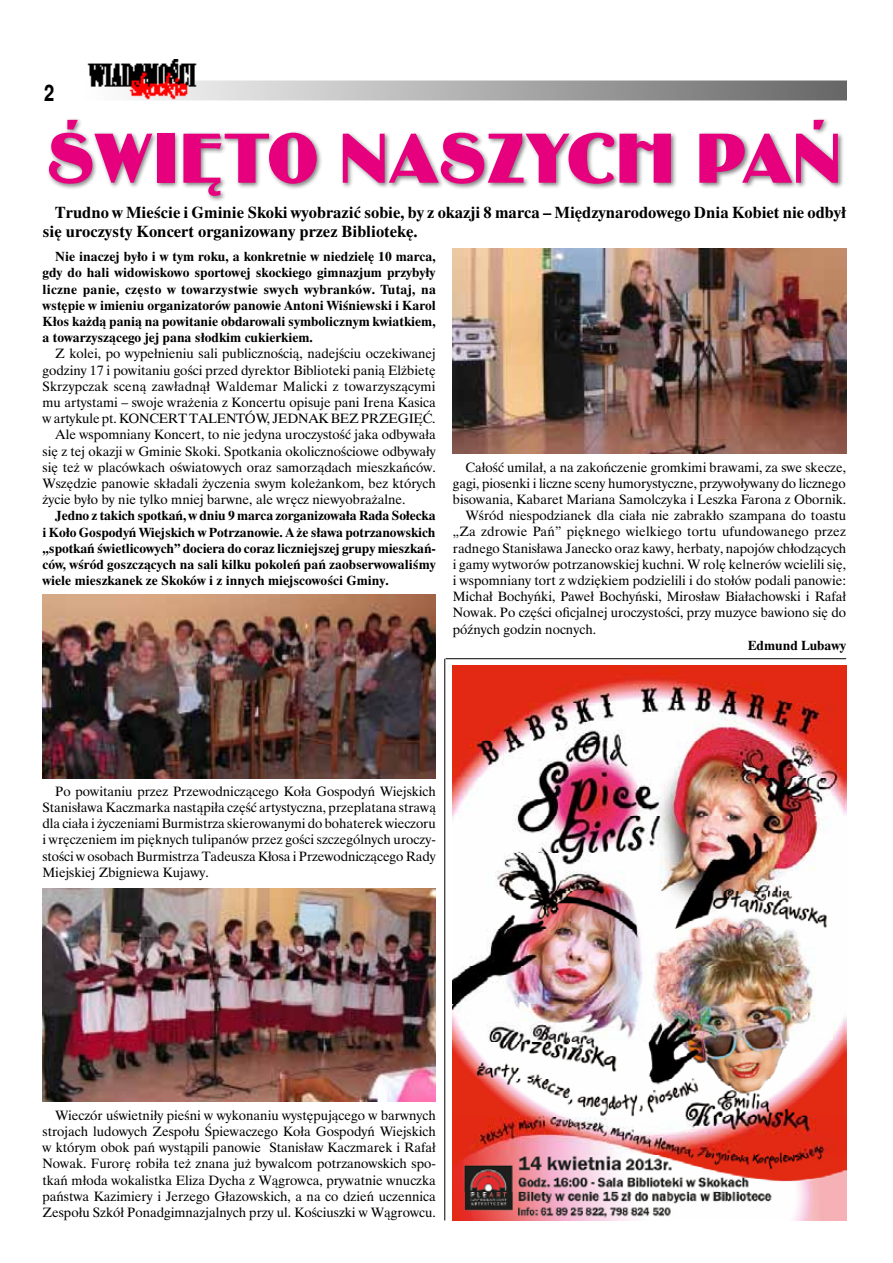
<style>
.page{position:relative;width:893px;height:1263px;background:#fff}
.page>*{position:absolute;margin:0;border:0;box-sizing:border-box;transform-origin:0 0}
.t1{font:73.5px "Binner DEE";letter-spacing:.02em;color:#e6007d}
.t2{font:700 22.5px "Switzerland Narrow";color:#000}
.t3{font:700 16.5px/19.8px "Time Ibis EE";color:#000}
.t4{font:13.5px/16.2px "Time Ibis EE";color:#000;text-align:justify}
.t5{font:700 13.5px/16.2px "Time Ibis EE";color:#000;text-align:justify}
</style>
<div class="page">
<img style="left:87px;top:59px;width:759px;height:42px">
<img style="left:453px;top:666px;width:393px;height:554px">
<hr style="left:446px;top:658px;width:400px;height:1px;background:#000">
<hr style="left:444px;top:659px;width:1px;height:561px;background:#000">
<div style="left:47px;top:118px;width:797px;height:85px;background:#000;opacity:.5"></div>
<img style="left:43px;top:594px;width:393px;height:184px">
<img style="left:43px;top:889px;width:393px;height:212px">
<img style="left:453px;top:248px;width:393px;height:206px">
<h2 class="t2" style="left:44px;top:80px;width:12px">2</h2>
<h1 class="t1" style="left:47px;top:117px;width:795px">ŚWIĘTO NASZYCH PAŃ</h1>
<p class="t3" style="left:43px;top:202px;width:805px;text-indent:13px">Trudno w Mieście i Gminie Skoki wyobrazić sobie, by z okazji 8 marca – Międzynarodowego Dnia Kobiet nie odbył się uroczysty Koncert organizowany przez Bibliotekę.</p>
<p class="t5" style="left:43px;top:248px;width:395px;text-indent:13px">Nie inaczej było i w tym roku, a konkretnie w niedzielę 10 marca, gdy do hali widowiskowo sportowej skockiego gimnazjum przybyły liczne panie, często w towarzystwie swych wybranków. Tutaj, na wstępie w imieniu organizatorów panowie Antoni Wiśniewski i Karol Kłos każdą panią na powitanie obdarowali symbolicznym kwiatkiem, a towarzyszącego jej pana słodkim cukierkiem.</p>
<p class="t4" style="left:55px;top:345px;width:382px">Z kolei, po wypełnieniu sali publicznością, nadejściu oczekiwanej</p>
<p class="t4" style="left:43px;top:362px;width:395px">godziny 17 i powitaniu gości przed dyrektor Biblioteki panią Elżbietę</p>
<p class="t4" style="left:43px;top:378px;width:394px">Skrzypczak sceną zawładnął Waldemar Malicki z towarzyszącymi</p>
<p class="t4" style="left:43px;top:394px;width:395px">mu artystami – swoje wrażenia z Koncertu opisuje pani Irena Kasica</p>
<p class="t4" style="left:43px;top:410px;width:395px">w artykule pt. KONCERT TALENTÓW, JEDNAK BEZ PRZEGIĘĆ.</p>
<p class="t4" style="left:55px;top:426px;width:382px">Ale wspomniany Koncert, to nie jedyna uroczystość jaka odbywała</p>
<p class="t4" style="left:43px;top:443px;width:395px">się z tej okazji w Gminie Skoki. Spotkania okolicznościowe odbywały</p>
<p class="t4" style="left:43px;top:459px;width:395px">się też w placówkach oświatowych oraz samorządach mieszkańców.</p>
<p class="t4" style="left:43px;top:475px;width:395px">Wszędzie panowie składali życzenia swym koleżankom, bez których</p>
<p class="t4" style="left:43px;top:491px;width:364px">życie było by nie tylko mniej barwne, ale wręcz niewyobrażalne.</p>
<p class="t5" style="left:43px;top:507px;width:395px;text-indent:13px">Jedno z takich spotkań, w dniu 9 marca zorganizowała Rada Sołecka i Koło Gospodyń Wiejskich w Potrzanowie. A że sława potrzanowskich „spotkań świetlicowych” dociera do coraz liczniejszej grupy mieszkań&shy;ców, wśród goszczących na sali kilku pokoleń pań zaobserwowaliśmy wiele mieszkanek ze Skoków i z innych miejscowości Gminy.</p>
<p class="t4" style="left:466px;top:459px;width:382px">Całość umilał, a na zakończenie gromkimi brawami, za swe skecze,</p>
<p class="t4" style="left:453px;top:475px;width:394px">gagi, piosenki i liczne sceny humorystyczne, przywoływany do licznego</p>
<p class="t4" style="left:453px;top:491px;width:395px">bisowania, Kabaret Mariana Samolczyka i Leszka Farona z Obornik.</p>
<p class="t4" style="left:466px;top:507px;width:382px">Wśród niespodzianek dla ciała nie zabrakło szampana do toastu</p>
<p class="t4" style="left:453px;top:523px;width:395px">„Za zdrowie Pań” pięknego wielkiego tortu ufundowanego przez</p>
<p class="t4" style="left:453px;top:540px;width:395px">radnego Stanisława Janecko oraz kawy, herbaty, napojów chłodzących</p>
<p class="t4" style="left:453px;top:556px;width:395px">i gamy wytworów potrzanowskiej kuchni. W rolę kelnerów wcielili się,</p>
<p class="t4" style="left:453px;top:572px;width:395px">i wspomniany tort z wdziękiem podzielili i do stołów podali panowie:</p>
<p class="t4" style="left:453px;top:588px;width:395px">Michał Bochyńki, Paweł Bochyński, Mirosław Białachowski i Rafał</p>
<p class="t4" style="left:453px;top:604px;width:395px">Nowak. Po części oficjalnej uroczystości, przy muzyce bawiono się do</p>
<p class="t4" style="left:453px;top:621px;width:145px">późnych godzin nocnych.</p>
<p class="t5" style="left:748px;top:637px;width:100px">Edmund Lubawy</p>
<p class="t4" style="left:43px;top:783px;width:395px;text-indent:13px">Po powitaniu przez Przewodniczącego Koła Gospodyń Wiejskich Stanisława Kaczmarka nastąpiła część artystyczna, przeplatana strawą dla ciała i życzeniami Burmistrza skierowanymi do bohaterek wieczoru i wręczeniem im pięknych tulipanów przez gości szczególnych uroczy&shy;stości w osobach Burmistrza Tadeusza Kłosa i Przewodniczącego Rady Miejskiej Zbigniewa Kujawy.</p>
<p class="t4" style="left:43px;top:1107px;width:395px;text-indent:13px">Wieczór uświetniły pieśni w wykonaniu występującego w barwnych strojach ludowych Zespołu Śpiewaczego Koła Gospodyń Wiejskich w którym obok pań wystąpili panowie Stanisław Kaczmarek i Rafał Nowak. Furorę robiła też znana już bywalcom potrzanowskich spo&shy;tkań młoda wokalistka Eliza Dycha z Wągrowca, prywatnie wnuczka państwa Kazimiery i Jerzego Głazowskich, a na co dzień uczennica Zespołu Szkół Ponadgimnazjalnych przy ul. Kościuszki w Wągrowcu.</p>
</div>
